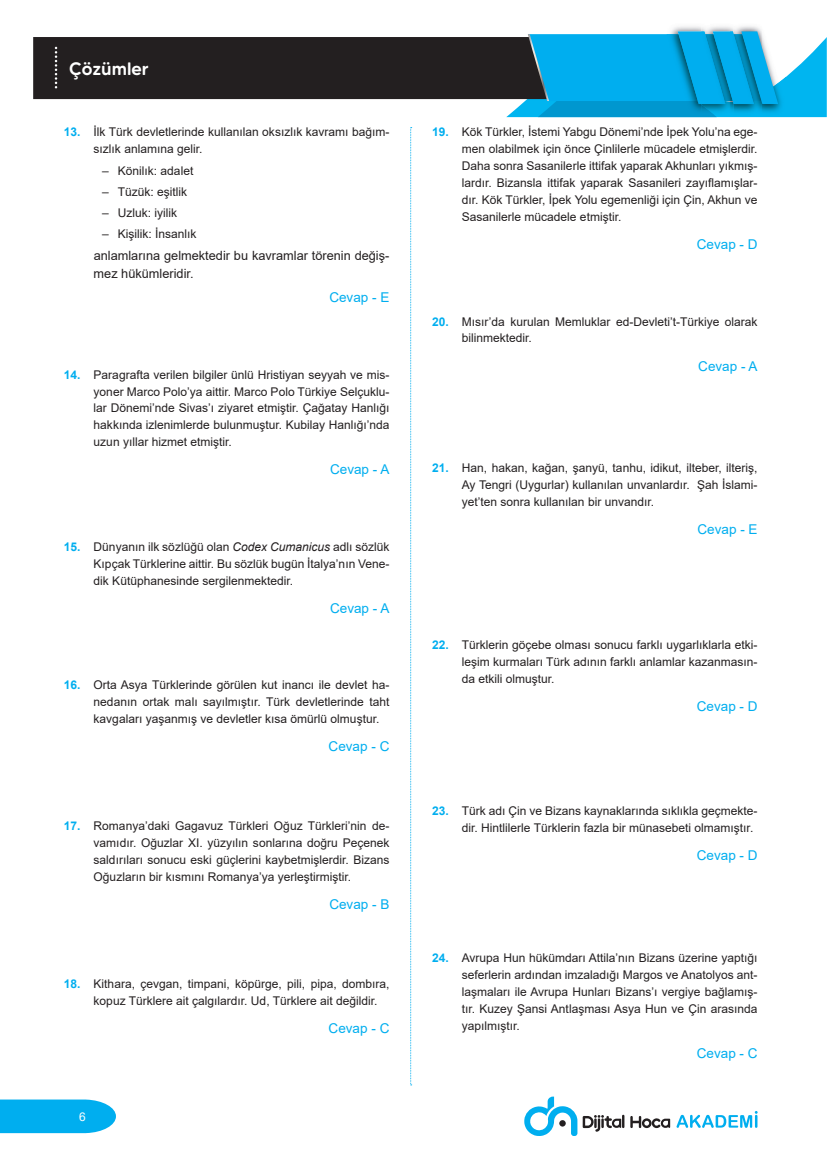
<style>
.page{position:relative;width:830px;height:1170px;background:#fff}
.page>*{position:absolute;margin:0;border:0;box-sizing:border-box;transform-origin:0 0}
.t1{font:500 18px "MADE Tommy Soft";color:#fff}
.CEVAP{font:13.5px "Arial";color:#00aeef}
.Soru_regular{font:12.75px/18px "Arial";color:#231f20}
.III_lü_soru_devam{font:12px/17px "Arial";color:#231f20;text-align:justify}
.t2{font:12px "Arial";color:#fff}
.s1{font-weight:700;color:#00aeef}
.s2{font-style:italic}
</style>
<div class="page">
<svg style="left:0;top:1099px;width:116px;height:33px;background:#11b3f0"></svg>
<svg style="left:676px;top:1111px;width:81px;height:16px"></svg>
<svg style="left:630px;top:1116px;width:39px;height:12px"></svg>
<svg style="left:524px;top:1096px;width:100px;height:39px"></svg>
<svg style="left:410px;top:127px;width:1px;height:958px"></svg>
<div style="left:33px;top:37px;width:473px;height:62px;background:#231f20"></div>
<svg style="left:506px;top:26px;width:320px;height:91px;background:#2babda"></svg>
<svg style="left:55px;top:47px;width:2px;height:41px"></svg>
<h1 class="t1" style="left:69px;top:57px;width:81px">Çözümler</h1>
<p class="III_lü_soru_devam" style="left:94px;top:124px;width:297px;text-indent:-30px"><span class="s1">13.</span> İlk Türk devletlerinde kullanılan oksızlık kavramı bağım&shy;sızlık anlamına gelir.</p>
<p class="III_lü_soru_devam" style="left:102px;top:162px;width:93px">– Könilık: adalet</p>
<p class="III_lü_soru_devam" style="left:102px;top:183px;width:87px">– Tüzük: eşitlik</p>
<p class="III_lü_soru_devam" style="left:102px;top:204px;width:76px">– Uzluk: iyilik</p>
<p class="III_lü_soru_devam" style="left:102px;top:225px;width:96px">– Kişilik: İnsanlık</p>
<p class="Soru_regular" style="left:94px;top:247px;width:297px">anlamlarına gelmektedir bu kavramlar törenin değiş&shy;mez hükümleridir.</p>
<p class="CEVAP" style="left:329px;top:288px;width:62px">Cevap - E</p>
<p class="III_lü_soru_devam" style="left:94px;top:366px;width:297px;text-indent:-30px"><span class="s1">14.</span> Paragrafta verilen bilgiler ünlü Hristiyan seyyah ve mis&shy;yoner Marco Polo’ya aittir. Marco Polo Türkiye Selçuklu&shy;lar Dönemi’nde Sivas’ı ziyaret etmiştir. Çağatay Hanlığı hakkında izlenimlerde bulunmuştur. Kubilay Hanlığı’nda uzun yıllar hizmet etmiştir.</p>
<p class="CEVAP" style="left:330px;top:460px;width:61px">Cevap - A</p>
<p class="III_lü_soru_devam" style="left:94px;top:538px;width:297px;text-indent:-30px"><span class="s1">15.</span> Dünyanın ilk sözlüğü olan <span class="s2">Codex Cumanicus</span> adlı sözlük Kıpçak Türklerine aittir. Bu sözlük bugün İtalya’nın Vene&shy;dik Kütüphanesinde sergilenmektedir.</p>
<p class="CEVAP" style="left:330px;top:598px;width:61px">Cevap - A</p>
<p class="III_lü_soru_devam" style="left:94px;top:676px;width:297px;text-indent:-30px"><span class="s1">16.</span> Orta Asya Türklerinde görülen kut inancı ile devlet ha&shy;nedanın ortak malı sayılmıştır. Türk devletlerinde taht kavgaları yaşanmış ve devletler kısa ömürlü olmuştur.</p>
<p class="CEVAP" style="left:328px;top:737px;width:62px">Cevap - C</p>
<p class="III_lü_soru_devam" style="left:94px;top:817px;width:297px;text-indent:-30px"><span class="s1">17.</span> Romanya’daki Gagavuz Türkleri Oğuz Türkleri’nin de&shy;vamıdır. Oğuzlar XI. yüzyılın sonlarına doğru Peçenek saldırıları sonucu eski güçlerini kaybetmişlerdir. Bizans Oğuzların bir kısmını Romanya’ya yerleştirmiştir.</p>
<p class="CEVAP" style="left:329px;top:894px;width:62px">Cevap - B</p>
<p class="III_lü_soru_devam" style="left:94px;top:974px;width:297px;text-indent:-30px"><span class="s1">18.</span> Kithara, çevgan, timpani, köpürge, pili, pipa, dombıra, kopuz Türklere ait çalgılardır. Ud, Türklere ait değildir.</p>
<p class="CEVAP" style="left:328px;top:1018px;width:62px">Cevap - C</p>
<p class="t2" style="left:79px;top:1108px;width:8px">6</p>
<p class="III_lü_soru_devam" style="left:461px;top:124px;width:297px;text-indent:-30px"><span class="s1">19.</span> Kök Türkler, İstemi Yabgu Dönemi’nde İpek Yolu’na ege&shy;men olabilmek için önce Çinlilerle mücadele etmişlerdir.<br>Daha sonra Sasanilerle ittifak yaparak Akhunları yıkmış&shy;lardır. Bizansla ittifak yaparak Sasanileri zayıflamışlar&shy;dır. Kök Türkler, İpek Yolu egemenliği için Çin, Akhun ve Sasanilerle mücadele etmiştir.</p>
<p class="CEVAP" style="left:696px;top:235px;width:62px">Cevap - D</p>
<p class="III_lü_soru_devam" style="left:461px;top:313px;width:297px;text-indent:-30px"><span class="s1">20.</span> Mısır’da kurulan Memluklar ed-Devleti’t-Türkiye olarak bilinmektedir.</p>
<p class="CEVAP" style="left:698px;top:356px;width:61px">Cevap - A</p>
<p class="III_lü_soru_devam" style="left:461px;top:459px;width:297px;text-indent:-30px"><span class="s1">21.</span> Han, hakan, kağan, şanyü, tanhu, idikut, ilteber, ilteriş, Ay Tengri (Uygurlar) kullanılan unvanlardır. Şah İslami&shy;yet’ten sonra kullanılan bir unvandır.</p>
<p class="CEVAP" style="left:697px;top:520px;width:62px">Cevap - E</p>
<p class="III_lü_soru_devam" style="left:461px;top:636px;width:297px;text-indent:-30px"><span class="s1">22.</span> Türklerin göçebe olması sonucu farklı uygarlıklarla etki&shy;leşim kurmaları Türk adının farklı anlamlar kazanmasın&shy;da etkili olmuştur.</p>
<p class="CEVAP" style="left:696px;top:696px;width:62px">Cevap - D</p>
<p class="III_lü_soru_devam" style="left:461px;top:802px;width:297px;text-indent:-30px"><span class="s1">23.</span> Türk adı Çin ve Bizans kaynaklarında sıklıkla geçmekte&shy;dir. Hintlilerle Türklerin fazla bir münasebeti olmamıştır.</p>
<p class="CEVAP" style="left:696px;top:846px;width:62px">Cevap - D</p>
<p class="III_lü_soru_devam" style="left:461px;top:949px;width:297px;text-indent:-30px"><span class="s1">24.</span> Avrupa Hun hükümdarı Attila’nın Bizans üzerine yaptığı seferlerin ardından imzaladığı Margos ve Anatolyos ant&shy;laşmaları ile Avrupa Hunları Bizans’ı vergiye bağlamış&shy;tır. Kuzey Şansi Antlaşması Asya Hun ve Çin arasında yapılmıştır.</p>
<p class="CEVAP" style="left:696px;top:1043px;width:62px">Cevap - C</p>
</div>
